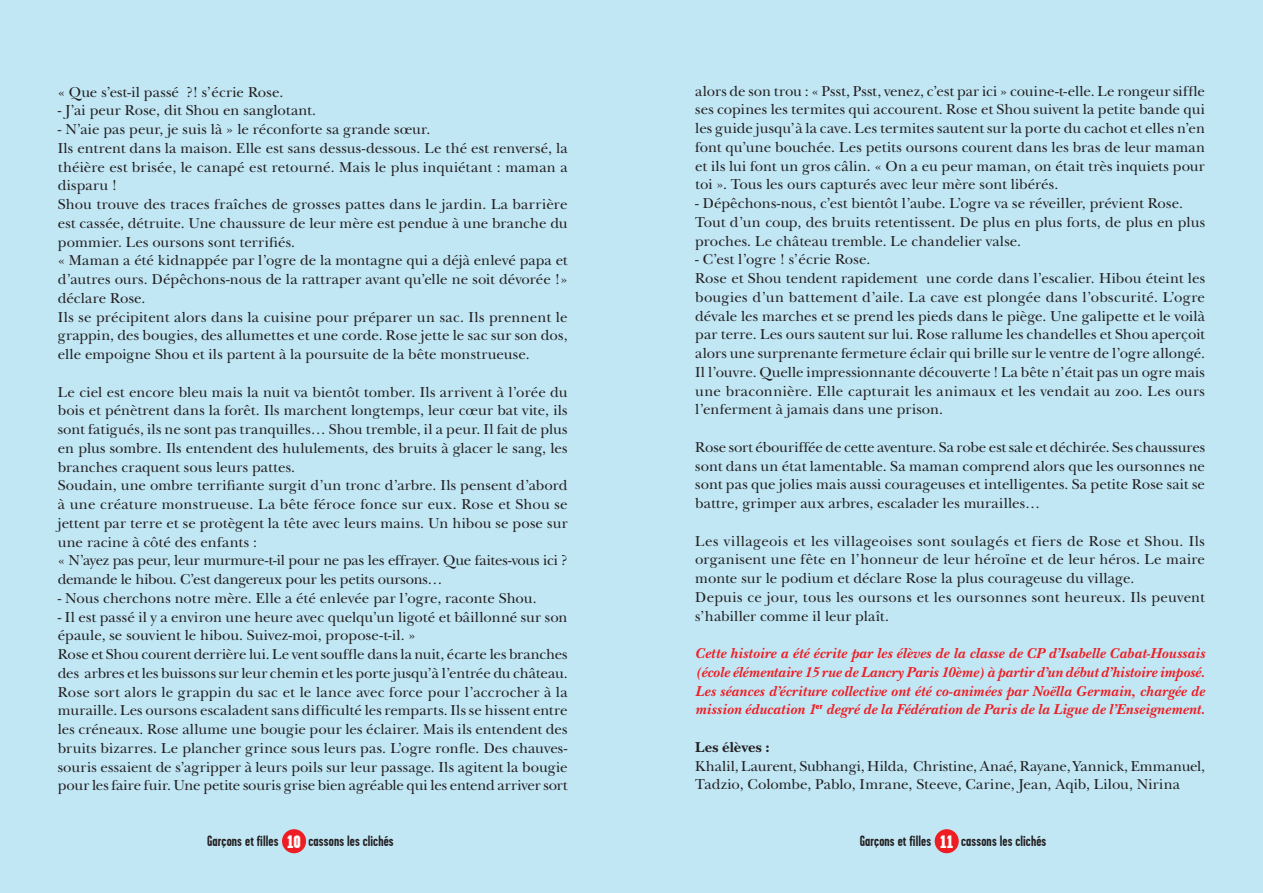
<style>
.page{position:relative;width:1263px;height:893px;background:#fff}
.page>*{position:absolute;margin:0;border:0;box-sizing:border-box;transform-origin:0 0}
.t1{font:900 18px "Garage Gothic";color:#fff}
.t2{font:15px/18.8px "New Baskerville";letter-spacing:.005em;color:#231f20}
.t3{font:italic 700 15px/18.8px "New Baskerville";letter-spacing:.015em;color:#ee1d23;text-align:justify}
.t4{font:700 15px "Garage Gothic";letter-spacing:.005em;color:#231f20}
.t5{font:700 15px "New Baskerville";color:#231f20}
</style>
<div class="page">
<div style="left:0;top:0;width:631px;height:893px;background:#c1e7f5"></div>
<div style="left:631px;top:0;width:632px;height:893px;background:#c1e7f5"></div>
<div style="left:282px;top:829px;width:24px;height:24px;background:#ee1d23;border-radius:50%"></div>
<div style="left:935px;top:829px;width:24px;height:24px;background:#ee1d23;border-radius:50%"></div>
<p class="t2" style="left:58px;top:83px;width:227px">« Que s’est-il passé ?! s’écrie Rose.</p>
<p class="t2" style="left:58px;top:101px;width:260px">- J’ai peur Rose, dit Shou en sanglotant.</p>
<p class="t2" style="left:58px;top:120px;width:511px">- N’aie pas peur, je suis là » le réconforte sa grande sœur.<br>Ils entrent dans la maison. Elle est sans dessus-dessous. Le thé est renversé, la théière est brisée, le canapé est retourné. Mais le plus inquiétant : maman a disparu !<br>Shou trouve des traces fraîches de grosses pattes dans le jardin. La barrière est cassée, détruite. Une chaussure de leur mère est pendue à une branche du pommier. Les oursons sont terrifiés.<br>« Maman a été kidnappée par l’ogre de la montagne qui a déjà enlevé papa et d’autres ours. Dépêchons-nous de la rattraper avant qu’elle ne soit dévorée !» déclare Rose.<br>Ils se précipitent alors dans la cuisine pour préparer un sac. Ils prennent le grappin, des bougies, des allumettes et une corde. Rose jette le sac sur son dos, elle empoigne Shou et ils partent à la poursuite de la bête monstrueuse.</p>
<p class="t2" style="left:58px;top:383px;width:511px">Le ciel est encore bleu mais la nuit va bientôt tomber. Ils arrivent à l’orée du bois et pénètrent dans la forêt. Ils marchent longtemps, leur cœur bat vite, ils sont fatigués, ils ne sont pas tranquilles… Shou tremble, il a peur. Il fait de plus en plus sombre. Ils entendent des hululements, des bruits à glacer le sang, les branches craquent sous leurs pattes.<br>Soudain, une ombre terrifiante surgit d’un tronc d’arbre. Ils pensent d’abord à une créature monstrueuse. La bête féroce fonce sur eux. Rose et Shou se jettent par terre et se protègent la tête avec leurs mains. Un hibou se pose sur une racine à côté des enfants :<br>« N’ayez pas peur, leur murmure-t-il pour ne pas les effrayer. Que faites-vous ici ? demande le hibou. C’est dangereux pour les petits oursons…</p>
<p class="t2" style="left:58px;top:589px;width:480px">- Nous cherchons notre mère. Elle a été enlevée par l’ogre, raconte Shou.</p>
<p class="t2" style="left:58px;top:608px;width:511px">- Il est passé il y a environ une heure avec quelqu’un ligoté et bâillonné sur son épaule, se souvient le hibou. Suivez-moi, propose-t-il. »<br>Rose et Shou courent derrière lui. Le vent souffle dans la nuit, écarte les branches des arbres et les buissons sur leur chemin et les porte jusqu’à l’entrée du château.<br>Rose sort alors le grappin du sac et le lance avec force pour l’accrocher à la muraille. Les oursons escaladent sans difficulté les remparts. Ils se hissent entre les créneaux. Rose allume une bougie pour les éclairer. Mais ils entendent des bruits bizarres. Le plancher grince sous leurs pas. L’ogre ronfle. Des chauves&shy;souris essaient de s’agripper à leurs poils sur leur passage. Ils agitent la bougie pour les faire fuir. Une petite souris grise bien agréable qui les entend arriver sort</p>
<p class="t2" style="left:695px;top:81px;width:511px;text-align:justify">alors de son trou : « Psst, Psst, venez, c’est par ici » couine-t-elle. Le rongeur siffle ses copines les termites qui accourent. Rose et Shou suivent la petite bande qui les guide jusqu’à la cave. Les termites sautent sur la porte du cachot et elles n’en font qu’une bouchée. Les petits oursons courent dans les bras de leur maman et ils lui font un gros câlin. « On a eu peur maman, on était très inquiets pour toi ». Tous les ours capturés avec leur mère sont libérés.</p>
<p class="t2" style="left:695px;top:194px;width:511px">- Dépêchons-nous, c’est bientôt l’aube. L’ogre va se réveiller, prévient Rose.<br>Tout d’un coup, des bruits retentissent. De plus en plus forts, de plus en plus proches. Le château tremble. Le chandelier valse.</p>
<p class="t2" style="left:695px;top:250px;width:511px">- C’est l’ogre ! s’écrie Rose.<br>Rose et Shou tendent rapidement une corde dans l’escalier. Hibou éteint les bougies d’un battement d’aile. La cave est plongée dans l’obscurité. L’ogre dévale les marches et se prend les pieds dans le piège. Une galipette et le voilà par terre. Les ours sautent sur lui. Rose rallume les chandelles et Shou aperçoit alors une surprenante fermeture éclair qui brille sur le ventre de l’ogre allongé.<br>Il l’ouvre. Quelle impressionnante découverte ! La bête n’était pas un ogre mais une braconnière. Elle capturait les animaux et les vendait au zoo. Les ours l’enferment à jamais dans une prison.</p>
<p class="t2" style="left:695px;top:438px;width:511px;text-align:justify">Rose sort ébouriffée de cette aventure. Sa robe est sale et déchirée. Ses chaussures sont dans un état lamentable. Sa maman comprend alors que les oursonnes ne sont pas que jolies mais aussi courageuses et intelligentes. Sa petite Rose sait se battre, grimper aux arbres, escalader les murailles…</p>
<p class="t2" style="left:695px;top:531px;width:511px">Les villageois et les villageoises sont soulagés et fiers de Rose et Shou. Ils organisent une fête en l’honneur de leur héroïne et de leur héros. Le maire monte sur le podium et déclare Rose la plus courageuse du village.<br>Depuis ce jour, tous les oursons et les oursonnes sont heureux. Ils peuvent s’habiller comme il leur plaît.</p>
<p class="t3" style="left:695px;top:644px;width:511px">Cette histoire a été écrite par les élèves de la classe de CP d’Isabelle Cabat-Houssais (école élémentaire 15 rue de Lancry Paris 10ème) à partir d’un début d’histoire imposé.<br>Les séances d’écriture collective ont été co-animées par Noëlla Germain, chargée de mission éducation 1<sup>er</sup> degré de la Fédération de Paris de la Ligue de l’Enseignement.</p>
<p class="t5" style="left:695px;top:738px;width:76px">Les élèves :</p>
<p class="t2" style="left:695px;top:756px;width:511px">Khalil, Laurent, Subhangi, Hilda, Christine, Anaé, Rayane, Yannick, Emmanuel,<br>Tadzio, Colombe, Pablo, Imrane, Steeve, Carine, Jean, Aqib, Lilou, Nirina</p>
<p class="t1" style="left:287px;top:831px;width:15px">10</p>
<p class="t4" style="left:860px;top:833px;width:73px">Garçons et filles</p>
<p class="t4" style="left:961px;top:833px;width:87px">cassons les clichés</p>
<p class="t1" style="left:940px;top:831px;width:15px">11</p>
<p class="t4" style="left:207px;top:833px;width:73px">Garçons et filles</p>
<p class="t4" style="left:308px;top:833px;width:87px">cassons les clichés</p>
</div>
